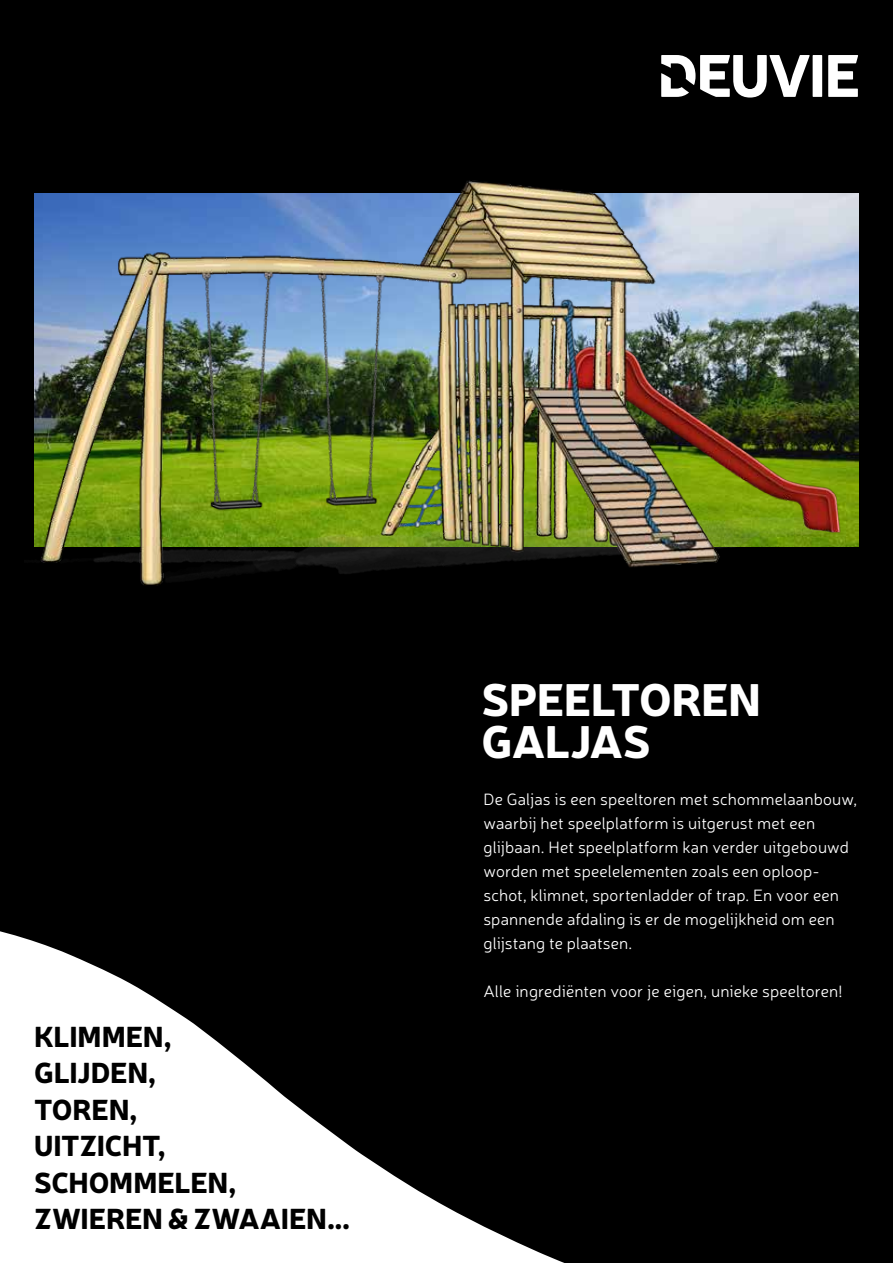
<style>
.page{position:relative;width:893px;height:1263px;background:#000}
.page>*{position:absolute;margin:0;border:0;box-sizing:border-box;transform-origin:0 0}
.t1{font:900 45px/42px "Neris";letter-spacing:-.015em;color:#fff}
.t2{font:900 28.5px/36.3px "Neris";letter-spacing:-.01em;color:#000}
.t3{font:300 16.5px/24px "Neris";letter-spacing:.005em;color:#fff}
</style>
<div class="page">
<svg style="left:0;top:931px;width:565px;height:332px;fill:#fff"></svg>
<div style="left:813px;top:55px;width:9px;height:42px;background:#fff"></div>
<svg style="left:828px;top:55px;width:30px;height:42px"></svg>
<svg style="left:661px;top:55px;width:149px;height:43px"></svg>
<img style="left:34px;top:180px;width:825px;height:405px">
<h2 class="t2" style="left:34px;top:1017px;width:317px">KLIMMEN,<br>GLIJDEN,<br>TOREN,<br>UITZICHT,<br>SCHOMMELEN,<br>ZWIEREN &amp; ZWAAIEN...</h2>
<h1 class="t1" style="left:482px;top:676px;width:281px">SPEELTOREN<br>GALJAS</h1>
<p class="t3" style="left:483px;top:787px;width:375px">De Galjas is een speeltoren met schommelaanbouw, waarbij het speelplatform is uitgerust met een glijbaan. Het speelplatform kan verder uitgebouwd worden met speelelementen zoals een oploop&shy;schot, klimnet, sportenladder of trap. En voor een spannende afdaling is er de mogelijkheid om een glijstang te plaatsen.</p>
<p class="t3" style="left:483px;top:979px;width:360px">Alle ingrediënten voor je eigen, unieke speeltoren!</p>
</div>
